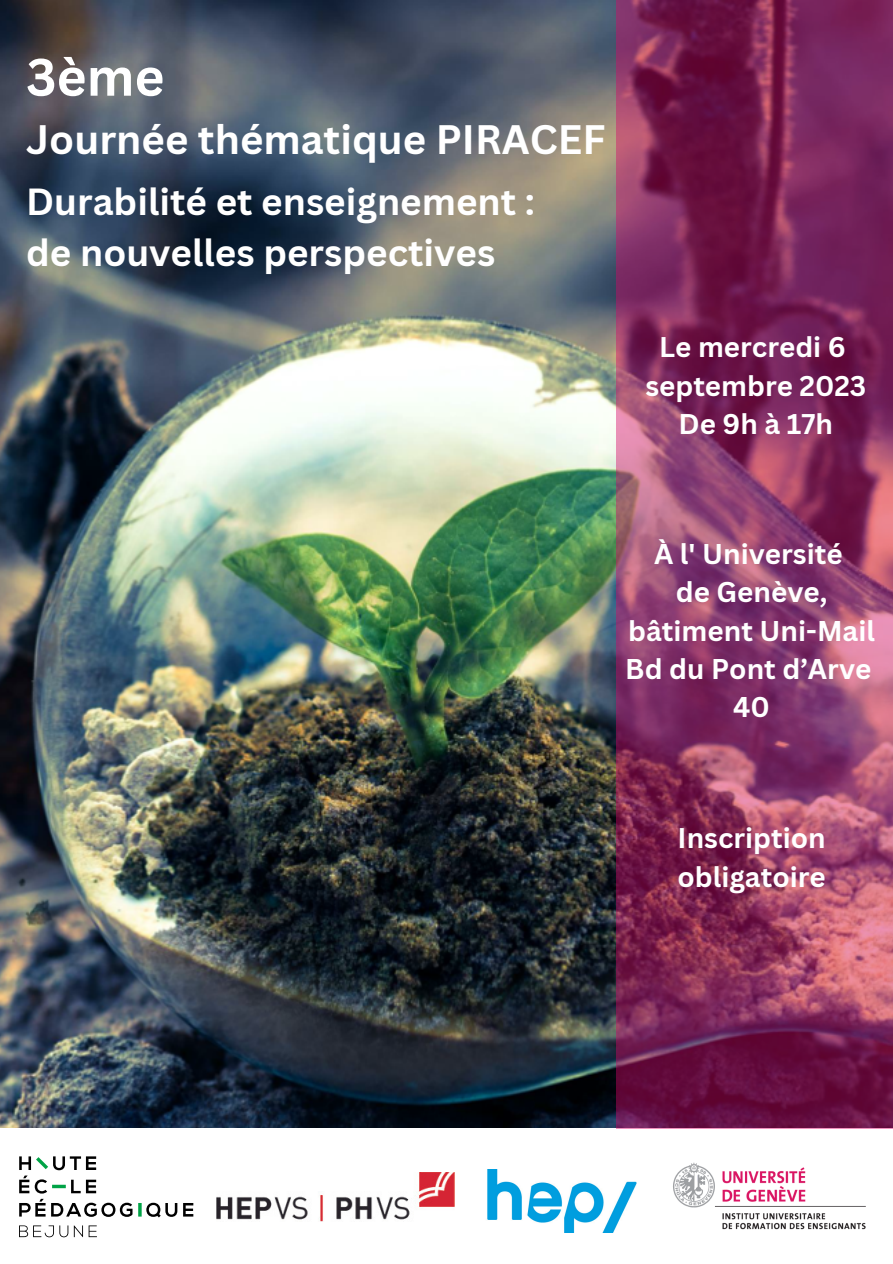
<style>
.page{position:relative;width:893px;height:1264px;background:#fff}
.page>*{position:absolute;margin:0;border:0;box-sizing:border-box;transform-origin:0 0}
.t1{font:700 51.3px "Canva Sans";color:#fff}
.t2{font:700 40.05px "Canva Sans";color:#fff}
.t3{font:700 36.75px/50.6px "Canva Sans";color:#fff}
.t4{font:700 27.75px/38.5px "Canva Sans";color:#fff}
</style>
<div class="page">
<img style="left:0;top:0;width:616px;height:1128px">
<img style="left:217px;top:1172px;width:237px;height:49px">
<svg style="left:19px;top:1156px;width:174px;height:81px"></svg>
<svg style="left:616px;top:0;width:276px;height:1128px;background:#85305e"></svg>
<img style="left:487px;top:1169px;width:150px;height:63px">
<img style="left:673px;top:1162px;width:193px;height:68px">
<p class="t1" style="left:26px;top:41px;width:140px">3ème</p>
<p class="t2" style="left:26px;top:112px;width:580px">Journée thématique PIRACEF</p>
<p class="t3" style="left:26px;top:175px;width:510px">Durabilité et enseignement : de nouvelles perspectives</p>
<p class="t4" style="left:659px;top:327px;width:188px">Le mercredi 6</p>
<p class="t4" style="left:645px;top:365px;width:222px">septembre 2023</p>
<p class="t4" style="left:678px;top:404px;width:156px">De 9h à 17h</p>
<p class="t4" style="left:654px;top:534px;width:190px">À l' Université</p>
<p class="t4" style="left:675px;top:572px;width:153px">de Genève,</p>
<p class="t4" style="left:628px;top:610px;width:248px">bâtiment Uni-Mail</p>
<p class="t4" style="left:625px;top:648px;width:247px">Bd du Pont d’Arve</p>
<p class="t4" style="left:733px;top:686px;width:38px">40</p>
<p class="t4" style="left:677px;top:818px;width:150px">Inscription obligatoire</p>
</div>
